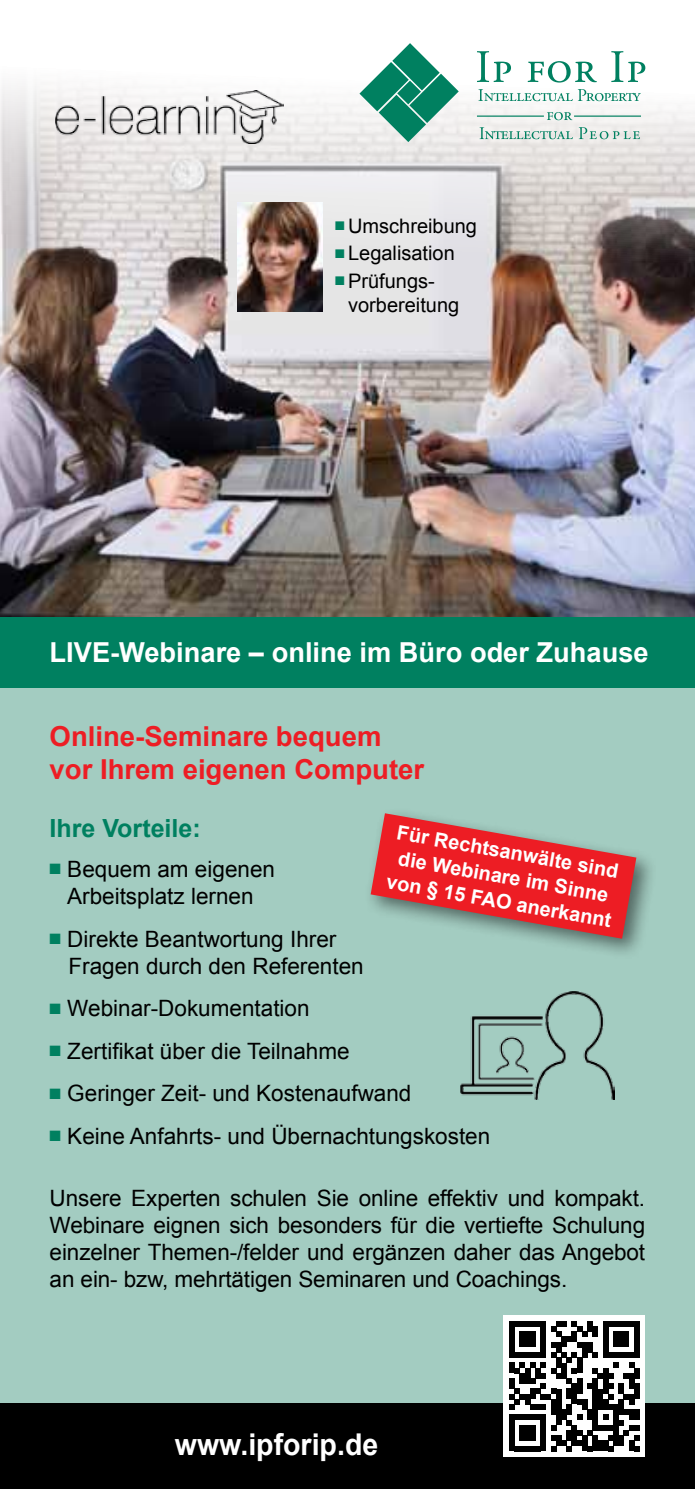
<style>
.page{position:relative;width:695px;height:1489px;background:#fff}
.page>*{position:absolute;margin:0;border:0;box-sizing:border-box;transform-origin:0 0}
.t1{font:700 30px "Arial";color:#fff;scale:.95 1}
.t2{font:700 27.5px/33px "Arial";color:#ed1d24}
.t3{font:700 27.5px "Arial";color:#fff}
.t4{font:700 25px "Arial";color:#008060}
.t5{font:22.5px/27px "Arial";color:#000;text-align:center}
.t6{font:700 20px/25px "Arial";color:#fff;text-align:center}
.t7{font:20px/24px "Arial";color:#000}
.s1{color:#008060}
</style>
<div class="page">
<img style="left:0;top:66px;width:694px;height:551px">
<div style="left:0;top:687px;width:694px;height:716px;background:#a3ccc1"></div>
<div style="left:0;top:1403px;width:694px;height:85px;background:#000"></div>
<div style="left:503px;top:1315px;width:142px;height:141px;background:#fff"></div>
<div style="left:509px;top:1320px;width:5px;height:32px;background:#000"></div>
<div style="left:519px;top:1331px;width:6px;height:15px;background:#000"></div>
<div style="left:525px;top:1331px;width:5px;height:15px;background:#000"></div>
<div style="left:530px;top:1331px;width:5px;height:15px;background:#000"></div>
<svg style="left:514px;top:1321px;width:26px;height:5px"></svg>
<div style="left:540px;top:1320px;width:5px;height:32px;background:#000"></div>
<div style="left:556px;top:1341px;width:5px;height:11px;background:#000"></div>
<svg style="left:551px;top:1321px;width:36px;height:25px"></svg>
<div style="left:582px;top:1341px;width:5px;height:11px;background:#000"></div>
<div style="left:587px;top:1320px;width:5px;height:11px;background:#000"></div>
<div style="left:587px;top:1341px;width:5px;height:11px;background:#000"></div>
<div style="left:592px;top:1326px;width:5px;height:10px;background:#000"></div>
<div style="left:603px;top:1320px;width:5px;height:32px;background:#000"></div>
<div style="left:613px;top:1331px;width:5px;height:15px;background:#000"></div>
<div style="left:618px;top:1331px;width:5px;height:15px;background:#000"></div>
<div style="left:623px;top:1331px;width:6px;height:15px;background:#000"></div>
<svg style="left:608px;top:1321px;width:26px;height:5px"></svg>
<div style="left:634px;top:1320px;width:5px;height:32px;background:#000"></div>
<svg style="left:509px;top:1352px;width:130px;height:98px"></svg>
<svg style="left:477px;top:51px;width:34px;height:31px"></svg>
<svg style="left:527px;top:61px;width:70px;height:22px"></svg>
<svg style="left:611px;top:51px;width:34px;height:31px"></svg>
<svg style="left:478px;top:89px;width:162px;height:12px"></svg>
<svg style="left:546px;top:112px;width:26px;height:8px"></svg>
<svg style="left:479px;top:127px;width:93px;height:12px"></svg>
<svg style="left:578px;top:127px;width:62px;height:12px"></svg>
<hr style="left:477px;top:115px;width:67px;height:2px;background:#008060">
<hr style="left:574px;top:115px;width:67px;height:2px;background:#008060">
<svg style="left:359px;top:43px;width:99px;height:99px"></svg>
<div style="left:0;top:617px;width:694px;height:70px;background:#008060"></div>
<div style="left:362px;top:804px;width:293px;height:154px;background:#000;opacity:.5"></div>
<svg style="left:370px;top:813px;width:266px;height:125px"></svg>
<img style="left:237px;top:202px;width:85px;height:110px">
<img style="left:56px;top:90px;width:228px;height:54px">
<img style="left:461px;top:991px;width:153px;height:108px">
<p class="t7" style="left:335px;top:214px;width:143px"><span class="s1">■</span> Umschreibung</p>
<p class="t7" style="left:335px;top:242px;width:121px"><span class="s1">■</span> Legalisation</p>
<p class="t7" style="left:348px;top:269px;width:113px;text-indent:-13px"><span class="s1">■</span> Prüfungs&shy;vorbereitung</p>
<p class="t3" style="left:50px;top:634px;width:600px">LIVE-Webinare – online im Büro oder Zuhause</p>
<p class="t2" style="left:50px;top:720px;width:376px">Online-Seminare bequem vor Ihrem eigenen Computer</p>
<p class="t4" style="left:50px;top:811px;width:152px">Ihre Vorteile:</p>
<p class="t5" style="left:50px;top:855px;width:227px"><span class="s1">■</span> Bequem am eigenen<br>Arbeitsplatz lernen</p>
<p class="t5" style="left:68px;top:925px;width:297px;text-align:left;text-indent:-19px"><span class="s1">■</span> Direkte Beantwortung Ihrer<br>Fragen durch den Referenten</p>
<p class="t5" style="left:50px;top:995px;width:261px"><span class="s1">■</span> Webinar-Dokumentation</p>
<p class="t5" style="left:50px;top:1037px;width:301px"><span class="s1">■</span> Zertifikat über die Teilnahme</p>
<p class="t5" style="left:50px;top:1080px;width:363px"><span class="s1">■</span> Geringer Zeit- und Kostenaufwand</p>
<p class="t5" style="left:50px;top:1122px;width:442px"><span class="s1">■</span> Keine Anfahrts- und Übernachtungskosten</p>
<p class="t6" style="left:397px;top:820px;width:229px;rotate:10deg">Für Rechtsanwälte sind die Webinare im Sinne von § 15 FAO anerkannt</p>
<p class="t5" style="left:50px;top:1184px;width:597px;text-align:justify">Unsere Experten schulen Sie online effektiv und kompakt.<br>Webinare eignen sich besonders für die vertiefte Schulung einzelner Themen-/felder und ergänzen daher das Angebot an ein- bzw, mehrtätigen Seminaren und Coachings.</p>
<h1 class="t1" style="left:175px;top:1424px;width:215px">www.ipforip.de</h1>
</div>
